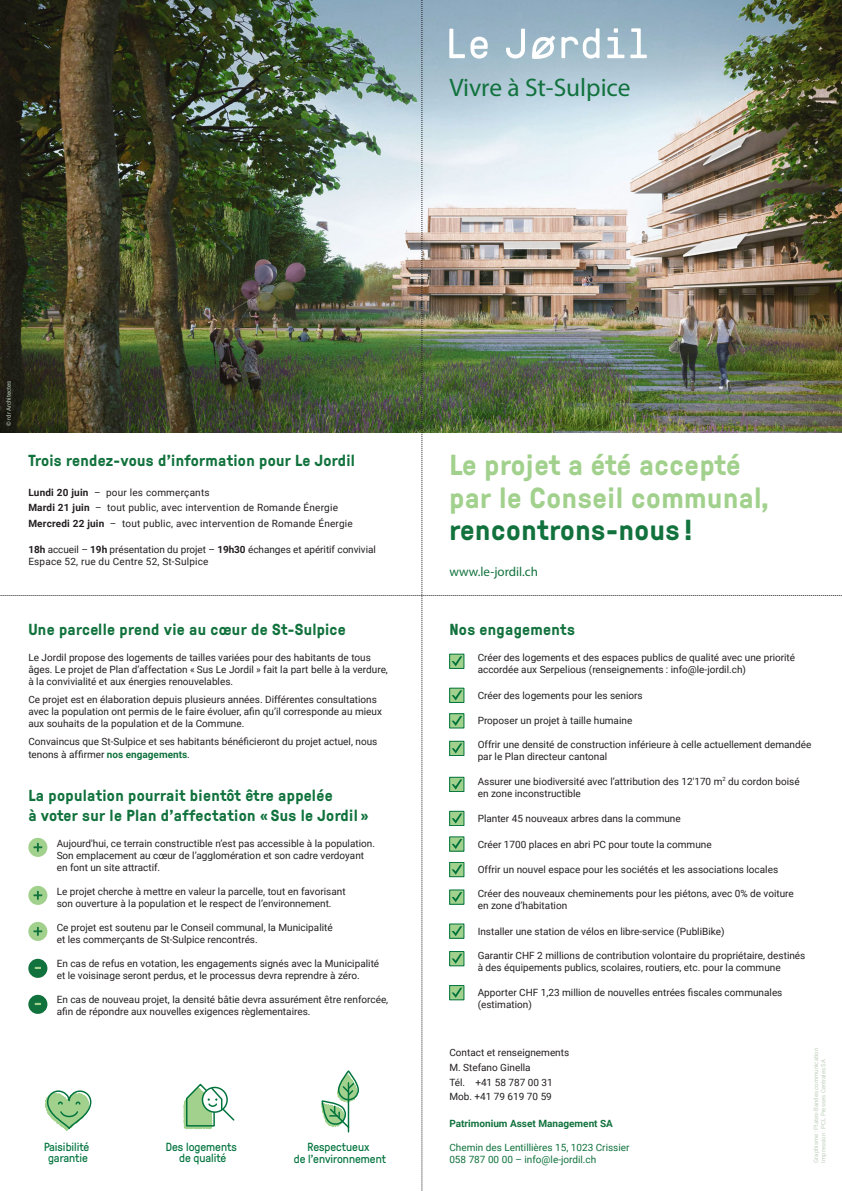
<style>
.page{position:relative;width:842px;height:1191px;background:#fff}
.page>*{position:absolute;margin:0;border:0;box-sizing:border-box;transform-origin:0 0}
.texte-1col{font:700 29px "GT Pressura";letter-spacing:.02em;color:#a2d18d}
.texte-1col-2{font:700 29px "GT Pressura";letter-spacing:.02em;color:#11723d}
.TEXTE-CHIFFRE{font:25.4px "Myriad Pro";color:#11723d}
.texte-1col-3{font:700 16px/20px "GT Pressura";letter-spacing:.02em;color:#11723d}
.TEXTE-CHIFFRE-2{font:13px "Myriad Pro";color:#11723d}
.t1{font:11.8px/11.4px "GT Pressura";color:#00733d;text-align:center}
.RETRAIT{font:10px/12px "Roboto";color:#231f20}
.texte{font:10px/12px "Roboto";color:#231f20}
.texte-1col-4{font:10px "Roboto";letter-spacing:.02em;color:#231f20}
.texte-1col-5{font:10px "Roboto";color:#231f20}
.texte-2{font:10px "Roboto";color:#11723d}
.texte-3{font:10px "Roboto";letter-spacing:.02em;color:#231f20}
.texte-4{font:700 10px "Roboto";color:#11723d}
.signaturePB{font:6px "Roboto";color:#c1d0bd}
.s1{font-weight:700}
.s2{font-weight:700;color:#11723d}
</style>
<div class="page">
<img style="left:0;top:0;width:842px;height:1191px">
<p class="TEXTE-CHIFFRE" style="left:449px;top:72px;width:183px">Vivre à St-Sulpice</p>
<p class="signaturePB" style="left:5px;top:426px;width:47px;rotate:-90deg">© rdr Architectes</p>
<p class="texte-1col-3" style="left:28px;top:450px;width:328px">Trois rendez-vous d'information pour Le Jordil</p>
<p class="texte-1col-4" style="left:28px;top:486px;width:183px"><span class="s1">Lundi 20 juin</span> – pour les commerçants</p>
<p class="texte-1col-4" style="left:28px;top:501px;width:311px"><span class="s1">Mardi 21 juin</span> – tout public, avec intervention de Romande Énergie</p>
<p class="texte-1col-4" style="left:28px;top:516px;width:326px"><span class="s1">Mercredi 22 juin</span> – tout public, avec intervention de Romande Énergie</p>
<p class="texte" style="left:28px;top:543px;width:349px"><span class="s1">18h</span> accueil – <span class="s1">19h</span> présentation du projet – <span class="s1">19h30</span> échanges et apéritif convivial</p>
<p class="texte-3" style="left:28px;top:555px;width:182px">Espace 52, rue du Centre 52, St-Sulpice</p>
<p class="texte-1col-3" style="left:28px;top:619px;width:319px">Une parcelle prend vie au cœur de St-Sulpice</p>
<p class="texte" style="left:28px;top:651px;width:361px">Le Jordil propose des logements de tailles variées pour des habitants de tous âges. Le projet de Plan d’affectation « Sus Le Jordil » fait la part belle à la verdure, à la convivialité et aux énergies renouvelables.</p>
<p class="texte" style="left:28px;top:693px;width:355px">Ce projet est en élaboration depuis plusieurs années. Différentes consultations avec la population ont permis de le faire évoluer, afin qu’il corresponde au mieux aux souhaits de la population et de la Commune.</p>
<p class="texte" style="left:28px;top:734px;width:350px;line-height:13.2px">Convaincus que St-Sulpice et ses habitants bénéficieront du projet actuel, nous tenons à affirmer <span class="s2">nos engagements</span>.</p>
<p class="texte-1col-3" style="left:28px;top:784px;width:342px">La population pourrait bientôt être appelée<br>à voter sur le Plan d'affectation « Sus le Jordil »</p>
<p class="RETRAIT" style="left:57px;top:837px;width:320px">Aujourd'hui, ce terrain constructible n’est pas accessible à la population.<br>Son emplacement au cœur de l’agglomération et son cadre verdoyant en font un site attractif.</p>
<p class="RETRAIT" style="left:57px;top:885px;width:290px">Le projet cherche à mettre en valeur la parcelle, tout en favorisant son ouverture à la population et le respect de l’environnement.</p>
<p class="RETRAIT" style="left:57px;top:921px;width:278px">Ce projet est soutenu par le Conseil communal, la Municipalité et les commerçants de St-Sulpice rencontrés.</p>
<p class="RETRAIT" style="left:57px;top:957px;width:324px">En cas de refus en votation, les engagements signés avec la Municipalité et le voisinage seront perdus, et le processus devra reprendre à zéro.</p>
<p class="RETRAIT" style="left:57px;top:993px;width:333px">En cas de nouveau projet, la densité bâtie devra assurément être renforcée, afin de répondre aux nouvelles exigences règlementaires.</p>
<p class="t1" style="left:44px;top:1140px;width:47px">Paisibilité garantie</p>
<p class="t1" style="left:294px;top:1140px;width:94px">Respectueux<br>de l’environnement</p>
<p class="t1" style="left:166px;top:1140px;width:72px">Des logements de qualité</p>
<p class="texte-1col" style="left:449px;top:444px;width:293px">Le projet a été accepté</p>
<p class="texte-1col" style="left:449px;top:476px;width:321px">par le Conseil communal,</p>
<p class="texte-1col-2" style="left:449px;top:509px;width:244px">rencontrons-nous !</p>
<p class="TEXTE-CHIFFRE-2" style="left:449px;top:564px;width:90px">www.le-jordil.ch</p>
<p class="texte-1col-3" style="left:449px;top:619px;width:127px">Nos engagements</p>
<p class="RETRAIT" style="left:478px;top:651px;width:319px">Créer des logements et des espaces publics de qualité avec une priorité accordée aux Serpelious (renseignements : info@le-jordil.ch)</p>
<p class="RETRAIT" style="left:478px;top:689px;width:167px">Créer des logements pour les seniors</p>
<p class="RETRAIT" style="left:478px;top:714px;width:156px">Proposer un projet à taille humaine</p>
<p class="RETRAIT" style="left:478px;top:738px;width:335px">Offrir une densité de construction inférieure à celle actuellement demandée par le Plan directeur cantonal</p>
<p class="RETRAIT" style="left:478px;top:774px;width:323px">Assurer une biodiversité avec l’attribution des 12'170 m<sup>2</sup> du cordon boisé en zone inconstructible</p>
<p class="RETRAIT" style="left:478px;top:812px;width:205px">Planter 45 nouveaux arbres dans la commune</p>
<p class="RETRAIT" style="left:478px;top:837px;width:236px">Créer 1700 places en abri PC pour toute la commune</p>
<p class="RETRAIT" style="left:478px;top:863px;width:302px">Offrir un nouvel espace pour les sociétés et les associations locales</p>
<p class="RETRAIT" style="left:478px;top:887px;width:318px">Créer des nouveaux cheminements pour les piétons, avec 0% de voiture en zone d’habitation</p>
<p class="RETRAIT" style="left:478px;top:924px;width:248px">Installer une station de vélos en libre-service (PubliBike)</p>
<p class="RETRAIT" style="left:478px;top:948px;width:329px">Garantir CHF 2 millions de contribution volontaire du propriétaire, destinés à des équipements publics, scolaires, routiers, etc. pour la commune</p>
<p class="RETRAIT" style="left:478px;top:986px;width:306px">Apporter CHF 1,23 million de nouvelles entrées fiscales communales (estimation)</p>
<p class="texte-1col-5" style="left:449px;top:1045px;width:121px">Contact et renseignements</p>
<p class="texte-1col-5" style="left:449px;top:1060px;width:83px">M. Stefano Ginella</p>
<p class="texte-1col-5" style="left:449px;top:1075px;width:105px">Tél. +41 58 787 00 31</p>
<p class="texte-1col-5" style="left:449px;top:1089px;width:104px">Mob. +41 79 619 70 59</p>
<p class="texte-4" style="left:449px;top:1116px;width:165px">Patrimonium Asset Management SA</p>
<p class="texte-2" style="left:449px;top:1140px;width:182px">Chemin des Lentillières 15, 1023 Crissier</p>
<p class="texte-2" style="left:449px;top:1152px;width:148px">058 787 00 00 – info@le-jordil.ch</p>
<p class="signaturePB" style="left:812px;top:1162px;width:116px;rotate:-90deg">Graphisme : Plates-Bandes communication</p>
<p class="signaturePB" style="left:819px;top:1162px;width:105px;rotate:-90deg">Impression : PCL Presses Centrales SA</p>
</div>
